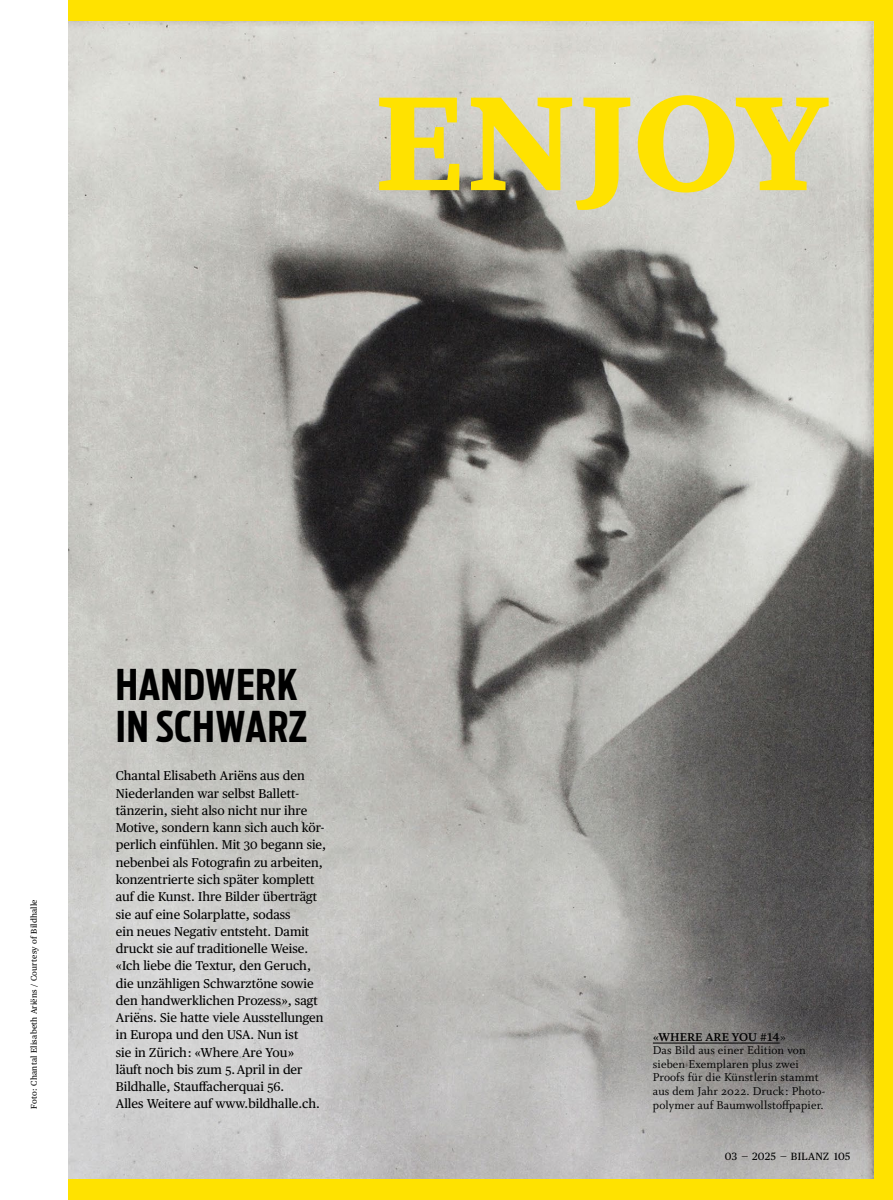
<style>
.page{position:relative;width:893px;height:1200px;background:#fff}
.page>*{position:absolute;margin:0;border:0;box-sizing:border-box;transform-origin:0 0}
.t1{font:900 150px "Whitman";letter-spacing:.005em;color:#ffe200}
._900_Box_Tit_15_PubH{font:700 extra-condensed 42px/42px "Antenna";letter-spacing:.02em;color:#000}
._500_GS_ohne_Einzug{font:12.75px/17.2px "Publico Text";color:#000}
._830_Legi_8_5_WhitRo{font:12.75px/13.5px "Whitman";letter-spacing:.01em;color:#000}
.t2{font:10.5px "Publico Text";letter-spacing:.035em;color:#000}
._400_Fotobyline_x12{font:8.25px "Publico Text";letter-spacing:.025em;color:#000}
.s1{font-size:12.6px}
.s2{font-weight:700}
</style>
<div class="page">
<div style="left:68px;top:0;width:825px;height:1199px;background:#ffe200"></div>
<img style="left:68px;top:21px;width:805px;height:1157px">
<hr style="left:653px;top:1042px;width:127px;height:1px;background:#000">
<p class="t1" style="left:374px;top:59px;width:457px">ENJOY</p>
<p class="_400_Fotobyline_x12" style="left:28px;top:1108px;width:211px;rotate:-90deg">Foto: Chantal Elisabeth Ariëns / Courtesy of Bildhalle</p>
<p class="_900_Box_Tit_15_PubH" style="left:116px;top:664px;width:193px">HANDWERK<br>IN SCHWARZ</p>
<p class="_500_GS_ohne_Einzug" style="left:116px;top:766px;width:212px">Chantal Elisabeth Ariëns aus den Niederlanden war selbst Ballett&shy;tänzerin, sieht also nicht nur ihre Motive, sondern kann sich auch kör&shy;perlich einfühlen. Mit 30 begann sie, nebenbei als Fotografin zu arbeiten, konzentrierte sich später komplett auf die Kunst. Ihre Bilder überträgt sie auf eine Solarplatte, sodass<br>ein neues Negativ entsteht. Damit druckt sie auf traditionelle Weise. «Ich liebe die Textur, den Geruch, die unzähligen Schwarztöne sowie den handwerklichen Prozess», sagt Ariëns. Sie hatte viele Ausstellungen in Europa und den <span class="s1">USA</span>. Nun ist<br>sie in Zürich: «Where Are You»<br>läuft noch bis zum 5. April in der Bildhalle, Stauffacherquai 56.</p>
<p class="_500_GS_ohne_Einzug" style="left:116px;top:1094px;width:205px">Alles Weitere auf www.bildhalle.ch.</p>
<p class="_830_Legi_8_5_WhitRo" style="left:653px;top:1030px;width:174px"><span class="s2">«WHERE ARE YOU #14</span>»<br>Das Bild aus einer Edition von sieben Exemplaren plus zwei<br>Proofs für die Künstlerin stammt aus dem Jahr 2022. Druck: Photo&shy;polymer auf Baumwollstoffpapier.</p>
<p class="t2" style="left:725px;top:1148px;width:106px">03 — 2025 — BILANZ</p>
<p class="t2" style="left:834px;top:1148px;width:18px">105</p>
</div>
